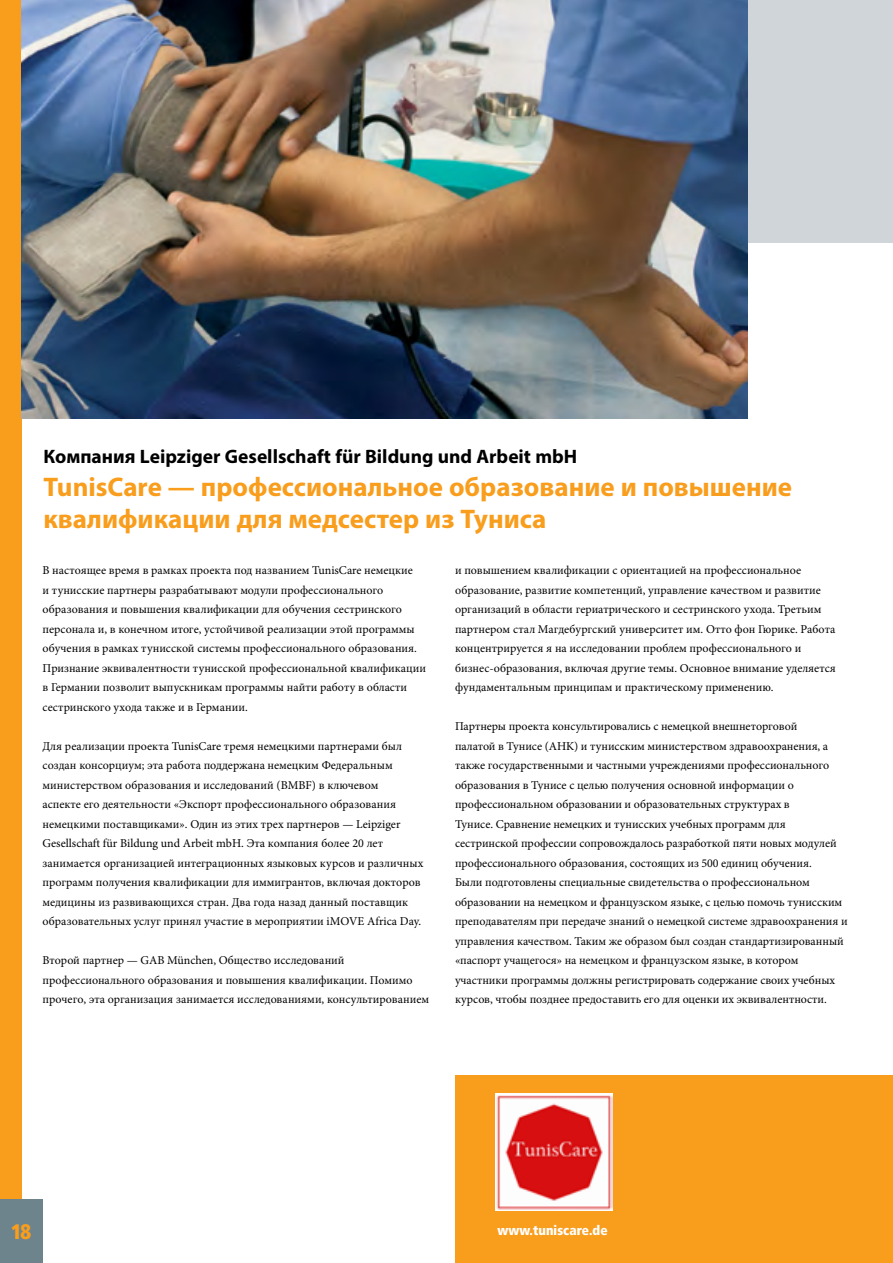
<style>
.page{position:relative;width:893px;height:1263px;background:#fff}
.page>*{position:absolute;margin:0;border:0;box-sizing:border-box;transform-origin:0 0}
.t1{font:700 27px/32.4px "Myriad Pro";color:#f99d1c}
.t2{font:21px "Transit Fr Pos OT Bld";color:#f99d1c}
.t3{font:700 19.5px "Myriad Pro";color:#000}
.t4{font:13.5px "Transit Fr Pos OT Bld";color:#fff}
.t5{font:12px/19.5px "Minion Pro";color:#000}
</style>
<div class="page">
<div style="left:0;top:0;width:21px;height:1199px;background:#f99d1c"></div>
<div style="left:0;top:1199px;width:43px;height:64px;background:#6d848d"></div>
<div style="left:352px;top:0;width:541px;height:243px;background:#cfd5d9"></div>
<div style="left:455px;top:1076px;width:438px;height:187px;background:#f99d1c"></div>
<img style="left:496px;top:1093px;width:116px;height:117px">
<img style="left:21px;top:0;width:726px;height:418px">
<h3 class="t3" style="left:44px;top:444px;width:535px">Компания Leipziger Gesellschaft für Bildung und Arbeit mbH</h3>
<h1 class="t1" style="left:44px;top:469px;width:750px">TunisCare — профессиональное образование и повышение квалификации для медсестер из Туниса</h1>
<p class="t5" style="left:43px;top:561px;width:385px">В настоящее время в рамках проекта под названием TunisCare немецкие<br>и тунисские партнеры разрабатывают модули профессионального образования и повышения квалификации для обучения сестринского персонала и, в конечном итоге, устойчивой реализации этой программы обучения в рамках тунисской системы профессионального образования.<br>Признание эквивалентности тунисской профессиональной квалификации в Германии позволит выпускникам программы найти работу в области сестринского ухода также и в Германии.</p>
<p class="t5" style="left:43px;top:736px;width:382px">Для реализации проекта TunisCare тремя немецкими партнерами был создан консорциум; эта работа поддержана немецким Федеральным министерством образования и исследований (BMBF) в ключевом<br>аспекте его деятельности «Экспорт профессионального образования немецкими поставщиками». Один из этих трех партнеров — Leipziger Gesellschaft für Bildung und Arbeit mbH. Эта компания более 20 лет занимается организацией интеграционных языковых курсов и различных программ получения квалификации для иммигрантов, включая докторов медицины из развивающихся стран. Два года назад данный поставщик образовательных услуг принял участие в мероприятии iMOVE Africa Day.</p>
<p class="t5" style="left:43px;top:951px;width:388px">Второй партнер — GAB München, Общество исследований профессионального образования и повышения квалификации. Помимо прочего, эта организация занимается исследованиями, консультированием</p>
<p class="t5" style="left:455px;top:561px;width:382px">и повышением квалификации с ориентацией на профессиональное образование, развитие компетенций, управление качеством и развитие организаций в области гериатрического и сестринского ухода. Третьим партнером стал Магдебургский университет им. Отто фон Гюрике. Работа концентрируется я на исследовании проблем профессионального и бизнес-образования, включая другие темы. Основное внимание уделяется фундаментальным принципам и практическому применению.</p>
<p class="t5" style="left:455px;top:717px;width:394px">Партнеры проекта консультировались с немецкой внешнеторговой<br>палатой в Тунисе (AHK) и тунисским министерством здравоохранения, а также государственными и частными учреждениями профессионального образования в Тунисе с целью получения основной информации о профессиональном образовании и образовательных структурах в<br>Тунисе. Сравнение немецких и тунисских учебных программ для сестринской профессии сопровождалось разработкой пяти новых модулей профессионального образования, состоящих из 500 единиц обучения.<br>Были подготовлены специальные свидетельства о профессиональном образовании на немецком и французском языке, с целью помочь тунисским преподавателям при передаче знаний о немецкой системе здравоохранения и управления качеством. Таким же образом был создан стандартизированный «паспорт учащегося» на немецком и французском языке, в котором участники программы должны регистрировать содержание своих учебных курсов, чтобы позднее предоставить его для оценки их эквивалентности.</p>
<h2 class="t2" style="left:11px;top:1220px;width:22px">18</h2>
<p class="t4" style="left:497px;top:1223px;width:112px">www.tuniscare.de</p>
</div>
